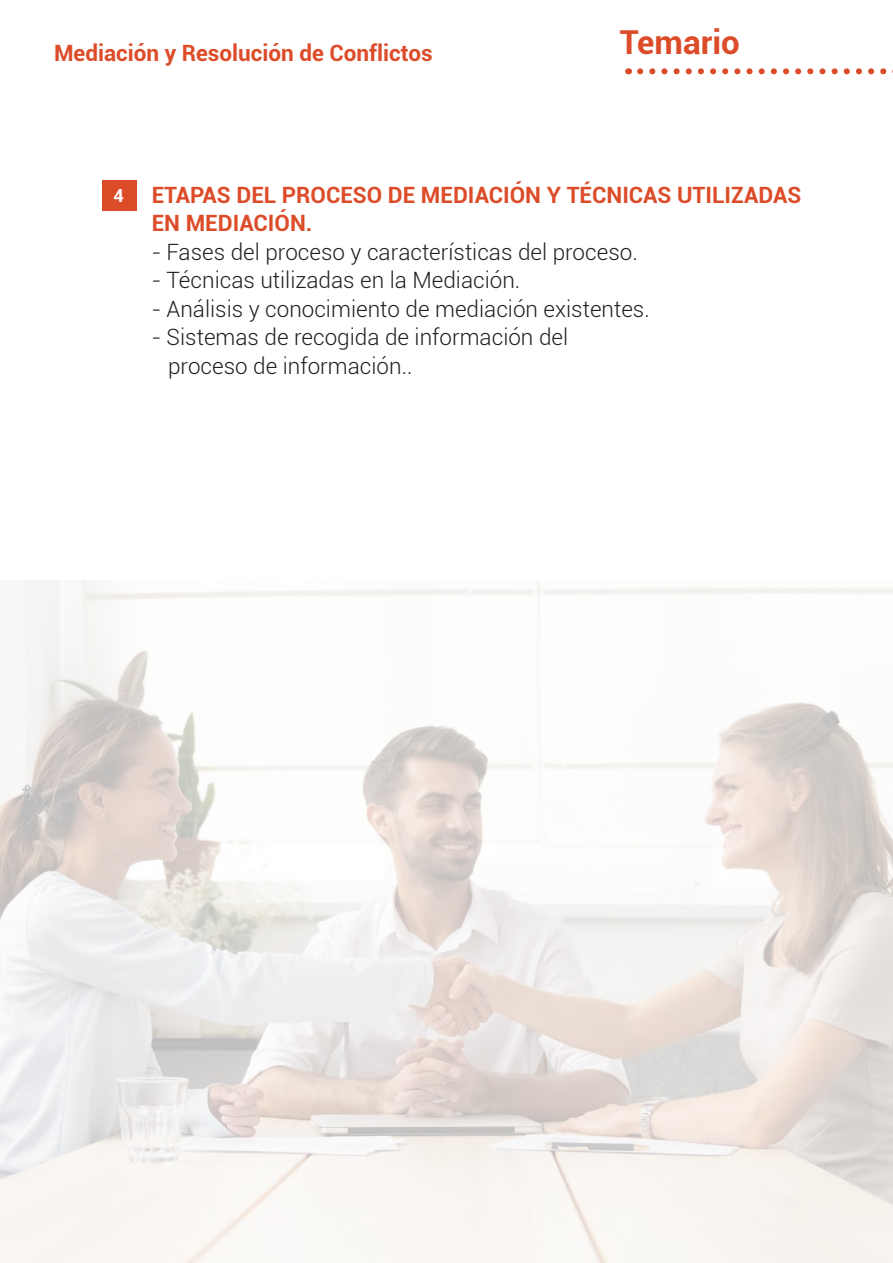
<style>
.page{position:relative;width:893px;height:1263px;background:#fff}
.page>*{position:absolute;margin:0;border:0;box-sizing:border-box;transform-origin:0 0}
.t1{font:700 33px "Roboto";color:#dc4c29}
.t2{font:300 22.5px/28.5px "Roboto";color:#231f20}
.t3{font:700 22.5px/28.5px "Roboto";color:#dc4c29}
.t4{font:700 18px "Roboto";color:#fff}
</style>
<div class="page">
<svg style="left:640px;top:68px;width:253px;height:6px"></svg>
<div style="left:102px;top:181px;width:34px;height:30px;background:#dc4c29"></div>
<img style="left:0;top:580px;width:893px;height:683px">
<p class="t3" style="left:54px;top:37px;width:380px">Mediación y Resolución de Conflictos</p>
<h1 class="t1" style="left:620px;top:19px;width:122px">Temario</h1>
<p class="t4" style="left:114px;top:183px;width:12px">4</p>
<p class="t3" style="left:152px;top:180px;width:651px">ETAPAS DEL PROCESO DE MEDIACIÓN Y TÉCNICAS UTILIZADAS<br>EN MEDIACIÓN.</p>
<p class="t2" style="left:152px;top:237px;width:487px">- Fases del proceso y características del proceso.</p>
<p class="t2" style="left:152px;top:265px;width:370px">- Técnicas utilizadas en la Mediación.</p>
<p class="t2" style="left:152px;top:294px;width:500px">- Análisis y conocimiento de mediación existentes.</p>
<p class="t2" style="left:168px;top:322px;width:402px;text-indent:-16px">- Sistemas de recogida de información del proceso de información..</p>
</div>
